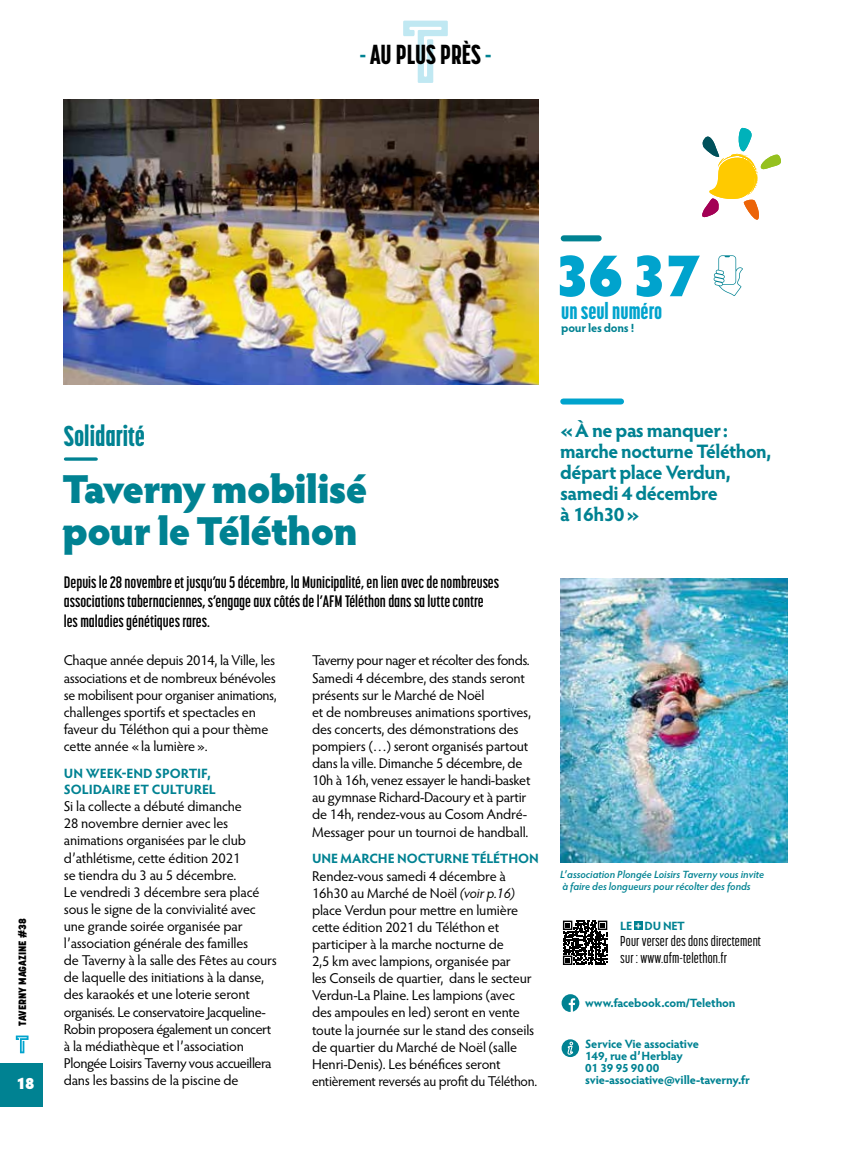
<style>
.page{position:relative;width:851px;height:1149px;background:#fff}
.page>*{position:absolute;margin:0;border:0;box-sizing:border-box;transform-origin:0 0}
.t1{font:900 60.75px "Hypatia Sans Pro";color:#00a3cd}
.t2{font:900 40.5px/42px "Hypatia Sans Pro";letter-spacing:-.025em;color:#008292}
.t3{font:800 28.5px "Korolev Compressed";color:#008292}
.t4{font:800 27.15px "Korolev Compressed";color:#000}
.t5{font:800 22.5px "Korolev Compressed";color:#00a3cd}
.t6{font:700 19.5px/21px "Hypatia Sans Pro";letter-spacing:-.025em;color:#008292}
.t7{font:700 16.5px/19.5px "Korolev Compressed";color:#000}
.t8{font:900 16.5px "Hypatia Sans Pro";color:#fff}
.t9{font:14.25px/17.1px "Hypatia Sans Pro";letter-spacing:-.015em;color:#000}
.t10{font:500 14.25px/16.5px "Korolev Compressed";letter-spacing:.01em;color:#000}
.t11{font:700 13.5px/16.2px "Hypatia Sans Pro";letter-spacing:-.005em;color:#008292}
.t12{font:700 12px/12px "Hypatia Sans Pro";letter-spacing:-.015em;color:#008292}
.t13{font:italic 600 10.5px/12.6px "Hypatia Sans Pro";color:#008292}
.t14{font:800 10.5px "Korolev";color:#000}
.s1{color:#008292}
.s2{font-style:italic}
.s3{color:#f5f3ef}
</style>
<div class="page">
<img style="left:64px;top:100px;width:475px;height:284px">
<img style="left:560px;top:578px;width:227px;height:284px">
<div style="left:634px;top:920px;width:8px;height:9px;background:#008292"></div>
<svg style="left:562px;top:920px;width:46px;height:45px"></svg>
<svg style="left:563px;top:920px;width:44px;height:44px"></svg>
<svg style="left:561px;top:994px;width:18px;height:17px"></svg>
<svg style="left:561px;top:1039px;width:18px;height:17px"></svg>
<hr style="left:65px;top:457px;width:31px;height:3px;background:#008292">
<div style="left:563px;top:235px;width:35px;height:6px;background:#008292"></div>
<svg style="left:713px;top:255px;width:29px;height:41px"></svg>
<div style="left:563px;top:398px;width:58px;height:6px;background:#00a3cd"></div>
<div style="left:0;top:1062px;width:43px;height:44px;background:#008292"></div>
<svg style="left:16px;top:1035px;width:13px;height:17px"></svg>
<svg style="left:403px;top:21px;width:45px;height:62px"></svg>
<svg style="left:702px;top:128px;width:79px;height:92px"></svg>
<h3 class="t4" style="left:359px;top:38px;width:133px"><span class="s1">-</span> AU PLUS PRÈS <span class="s1">-</span></h3>
<h1 class="t1" style="left:555px;top:230px;width:146px">36 37</h1>
<h3 class="t5" style="left:561px;top:297px;width:102px">un seul numéro</h3>
<p class="t12" style="left:561px;top:321px;width:75px">pour les dons!</p>
<p class="t14" style="left:16px;top:1025px;width:109px;rotate:-90deg">TAVERNY MAGAZINE #38</p>
<p class="t8" style="left:16px;top:1070px;width:20px">18</p>
<h3 class="t3" style="left:64px;top:419px;width:83px">Solidarité</h3>
<h2 class="t2" style="left:62px;top:466px;width:306px">Taverny mobilisé pour le Téléthon</h2>
<p class="t7" style="left:64px;top:572px;width:436px">Depuis le 28 novembre et jusqu’au 5 décembre, la Municipalité, en lien avec de nombreuses associations tabernaciennes, s’engage aux côtés de l’AFM Téléthon dans sa lutte contre les maladies génétiques rares.</p>
<p class="t9" style="left:64px;top:651px;width:214px">Chaque année depuis 2014, la Ville, les associations et de nombreux bénévoles se mobilisent pour organiser animations, challenges sportifs et spectacles en faveur du Téléthon qui a pour thème cette année «la lumière».</p>
<p class="t11" style="left:64px;top:764px;width:153px">UN WEEK-END SPORTIF,<br>SOLIDAIRE ET CULTUREL</p>
<p class="t9" style="left:64px;top:797px;width:215px">Si la collecte a débuté dimanche<br>28 novembre dernier avec les animations organisées par le club d’athlétisme, cette édition 2021<br>se tiendra du 3 au 5 décembre.<br>Le vendredi 3 décembre sera placé sous le signe de la convivialité avec une grande soirée organisée par l’association générale des familles<br>de Taverny à la salle des Fêtes au cours de laquelle des initiations à la danse, des karaokés et une loterie seront organisés. Le conservatoire Jacqueline-Robin proposera également un concert à la médiathèque et l’association Plongée Loisirs Taverny vous accueillera dans les bassins de la piscine de</p>
<p class="t9" style="left:312px;top:651px;width:220px">Taverny pour nager et récolter des fonds.<br>Samedi 4 décembre, des stands seront présents sur le Marché de Noël<br>et de nombreuses animations sportives, des concerts, des démonstrations des pompiers (…) seront organisés partout dans la ville. Dimanche 5 décembre, de 10h à 16h, venez essayer le handi-basket au gymnase Richard-Dacoury et à partir de 14h, rendez-vous au Cosom André-Messager pour un tournoi de handball.</p>
<p class="t11" style="left:312px;top:849px;width:228px">UNE MARCHE NOCTURNE TÉLÉTHON</p>
<p class="t9" style="left:312px;top:866px;width:226px">Rendez-vous samedi 4 décembre à 16h30 au Marché de Noël <span class="s2">(voir p.16) </span>place Verdun pour mettre en lumière cette édition 2021 du Téléthon et participer à la marche nocturne de<br>2,5 km avec lampions, organisée par<br>les Conseils de quartier, dans le secteur Verdun-La Plaine. Les lampions (avec des ampoules en led) seront en vente toute la journée sur le stand des conseils de quartier du Marché de Noël (salle Henri-Denis). Les bénéfices seront entièrement reversés au profit du Téléthon.</p>
<h3 class="t6" style="left:560px;top:419px;width:213px">«À ne pas manquer: marche nocturne Téléthon, départ place Verdun, samedi 4 décembre<br>à 16h30»</h3>
<p class="t13" style="left:560px;top:867px;width:205px">L’association Plongée Loisirs Taverny vous invite à faire des longueurs pour récolter des fonds</p>
<p class="t12" style="left:620px;top:918px;width:66px">LE <span class="s3">+</span> DU NET</p>
<p class="t10" style="left:620px;top:932px;width:142px">Pour verser des dons directement sur : www.afm-telethon.fr</p>
<p class="t12" style="left:585px;top:996px;width:152px">www.facebook.com/Telethon</p>
<p class="t12" style="left:585px;top:1037px;width:166px">Service Vie associative<br>149, rue d’Herblay<br>01 39 95 90 00 svie-associative@ville-taverny.fr</p>
</div>
